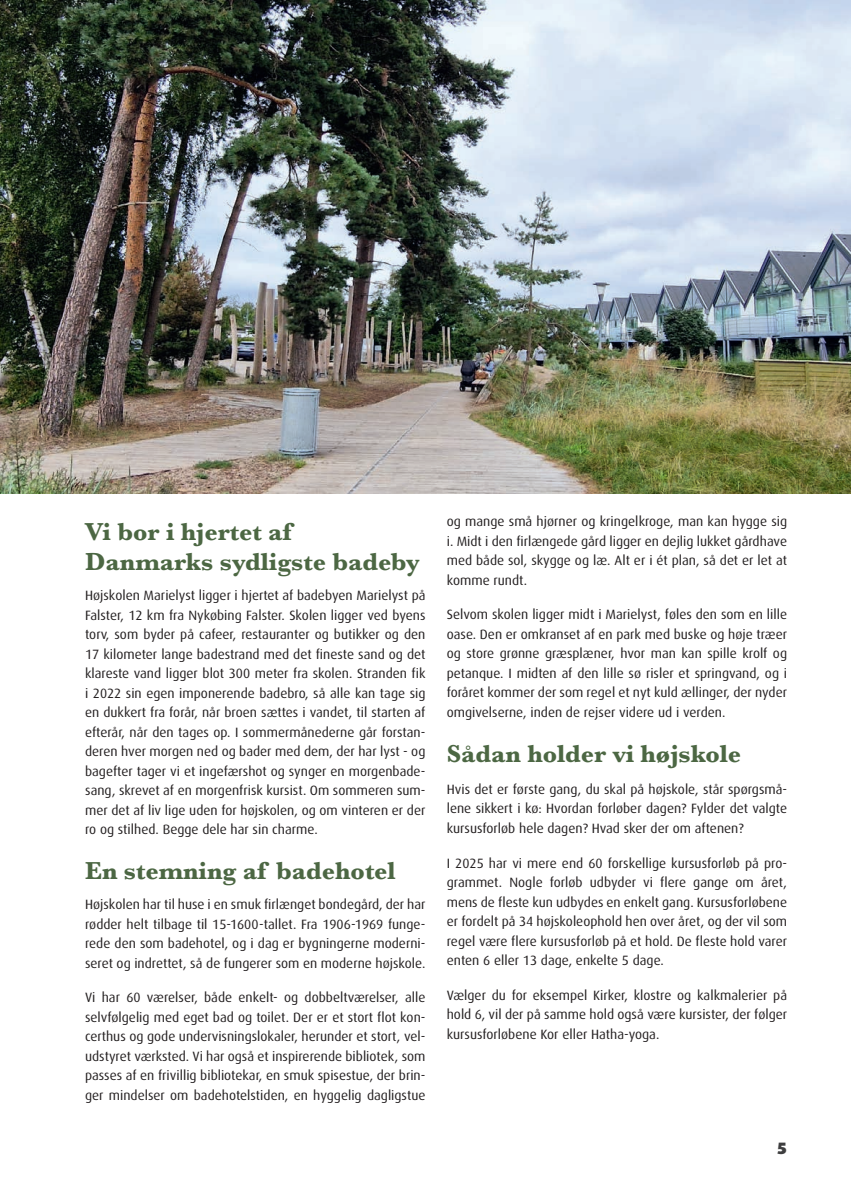
<style>
.page{position:relative;width:851px;height:1191px;background:#fff}
.page>*{position:absolute;margin:0;border:0;box-sizing:border-box;transform-origin:0 0}
.Underoverskrift_-_Baskeville{font:700 25.5px/30px "Baskerville";color:#4c6743}
.Brødtekst{font:700 25.5px "Baskerville";color:#4c6743}
.t1{font:900 16.5px "Dax";color:#3e3e3f}
.Brødtekst-2{font:13.5px/19.5px "Dax";color:#231f20;text-align:justify}
</style>
<div class="page">
<img style="left:0;top:0;width:850px;height:493px">
<p class="Underoverskrift_-_Baskeville" style="left:85px;top:517px;width:336px">Vi bor i hjertet af<br>Danmarks sydligste badeby</p>
<p class="Brødtekst-2" style="left:85px;top:586px;width:342px">Højskolen Marielyst ligger i hjertet af badebyen Marielyst på Falster, 12 km fra Nykøbing Falster. Skolen ligger ved byens torv, som byder på cafeer, restauranter og butikker og den 17 kilometer lange badestrand med det fineste sand og det klareste vand ligger blot 300 meter fra skolen. Stranden fik i 2022 sin egen imponerende badebro, så alle kan tage sig en dukkert fra forår, når broen sættes i vandet, til starten af efterår, når den tages op. I sommermånederne går forstan&shy;deren hver morgen ned og bader med dem, der har lyst - og bagefter tager vi et ingefærshot og synger en morgenbade&shy;sang, skrevet af en morgenfrisk kursist. Om sommeren sum&shy;mer det af liv lige uden for højskolen, og om vinteren er der ro og stilhed. Begge dele har sin charme.</p>
<p class="Underoverskrift_-_Baskeville" style="left:85px;top:856px;width:312px">En stemning af badehotel</p>
<p class="Brødtekst-2" style="left:85px;top:895px;width:342px">Højskolen har til huse i en smuk firlænget bondegård, der har rødder helt tilbage til 15-1600-tallet. Fra 1906-1969 funge&shy;rede den som badehotel, og i dag er bygningerne moderni&shy;seret og indrettet, så de fungerer som en moderne højskole.</p>
<p class="Brødtekst-2" style="left:85px;top:988px;width:342px">Vi har 60 værelser, både enkelt- og dobbeltværelser, alle selvfølgelig med eget bad og toilet. Der er et stort flot kon&shy;certhus og gode undervisningslokaler, herunder et stort, vel&shy;udstyret værksted. Vi har også et inspirerende bibliotek, som passes af en frivillig bibliotekar, en smuk spisestue, der brin&shy;ger mindelser om badehotelstiden, en hyggelig dagligstue</p>
<p class="Brødtekst-2" style="left:446px;top:512px;width:342px">og mange små hjørner og kringelkroge, man kan hygge sig i. Midt i den firlængede gård ligger en dejlig lukket gårdhave med både sol, skygge og læ. Alt er i ét plan, så det er let at komme rundt.</p>
<p class="Brødtekst-2" style="left:446px;top:605px;width:342px">Selvom skolen ligger midt i Marielyst, føles den som en lille oase. Den er omkranset af en park med buske og høje træer og store grønne græsplæner, hvor man kan spille krolf og petanque. I midten af den lille sø risler et springvand, og i foråret kommer der som regel et nyt kuld ællinger, der nyder omgivelserne, inden de rejser videre ud i verden.</p>
<p class="Brødtekst" style="left:446px;top:736px;width:296px">Sådan holder vi højskole</p>
<p class="Brødtekst-2" style="left:446px;top:779px;width:342px">Hvis det er første gang, du skal på højskole, står spørgsmå&shy;lene sikkert i kø: Hvordan forløber dagen? Fylder det valgte kursusforløb hele dagen? Hvad sker der om aftenen?</p>
<p class="Brødtekst-2" style="left:446px;top:853px;width:342px">I 2025 har vi mere end 60 forskellige kursusforløb på pro&shy;grammet. Nogle forløb udbyder vi flere gange om året, mens de fleste kun udbydes en enkelt gang. Kursusforløbene er fordelt på 34 højskoleophold hen over året, og der vil som regel være flere kursusforløb på et hold. De fleste hold varer enten 6 eller 13 dage, enkelte 5 dage.</p>
<p class="Brødtekst-2" style="left:446px;top:985px;width:342px">Vælger du for eksempel Kirker, klostre og kalkmalerier på hold 6, vil der på samme hold også være kursister, der følger kursusforløbene Kor eller Hatha-yoga.</p>
<p class="t1" style="left:777px;top:1138px;width:11px">5</p>
</div>
